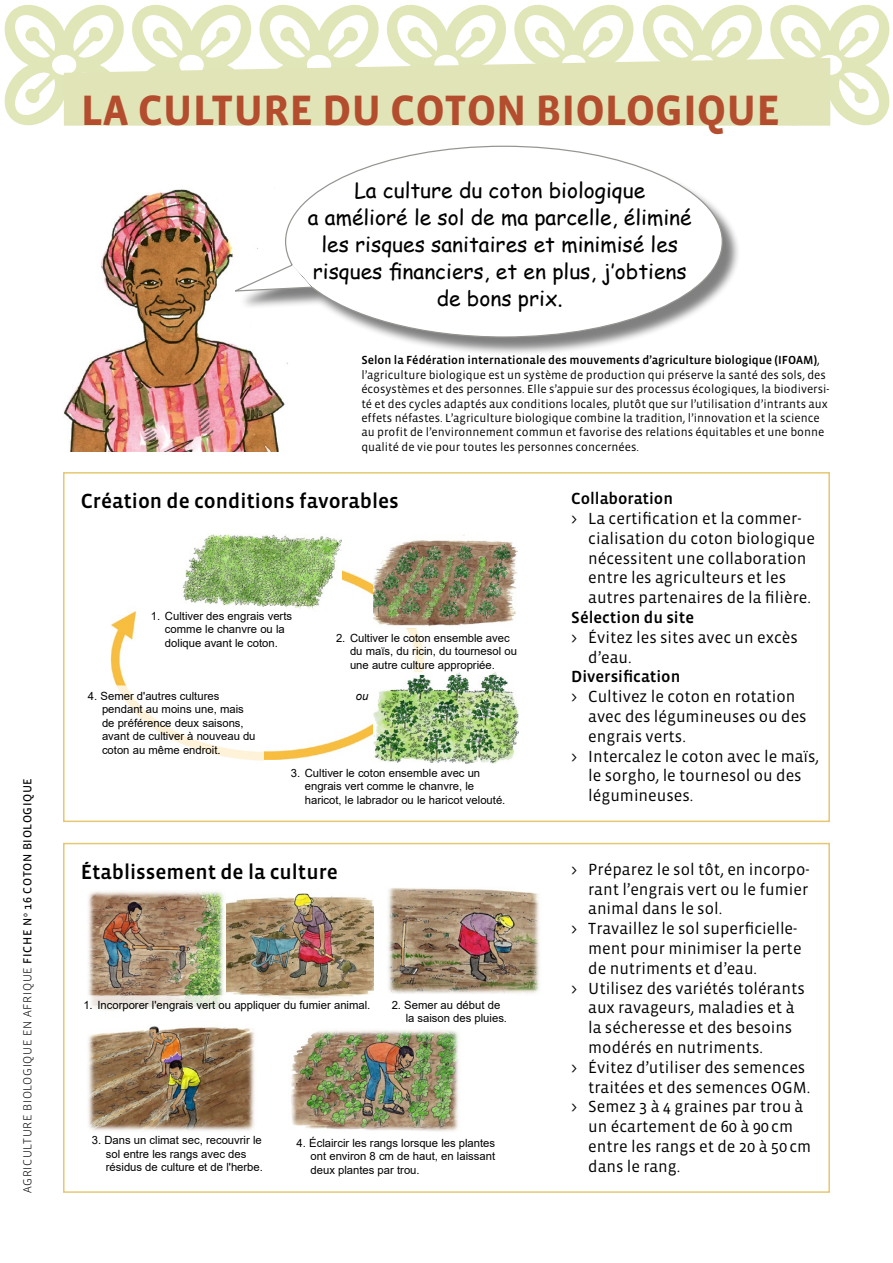
<style>
.page{position:relative;width:893px;height:1263px;background:#fff}
.page>*{position:absolute;margin:0;border:0;box-sizing:border-box;transform-origin:0 0}
.t1{font:700 43.5px "Vista Sans OT";color:#b34d2e}
.t2{font:21px/27px "Comic Sans MS";color:#000;text-align:center}
.t3{font:500 21px "Vista Sans OT";color:#000}
.t4{font:16.5px/19.8px "Vista Sans OT";color:#000}
.t5{font:500 16.5px "Vista Sans OT";color:#000}
.t6{font:12px/14.4px "Vista Sans OT";color:#000}
.t7{font:300 12px "Vista Sans OT";letter-spacing:.05em;color:#000}
.t8{font:11.25px/13.5px "Arial";color:#000}
.t9{font:italic 11.25px "Arial";color:#000}
.s1{font-weight:400}
.s2{font-weight:500}
</style>
<div class="page">
<svg style="left:4px;top:5px;width:886px;height:121px"></svg>
<div style="left:52px;top:55px;width:24px;height:20px;background:#fff;border-radius:50%"></div>
<svg style="left:64px;top:58px;width:766px;height:68px;background:#e1e5bb"></svg>
<div style="left:63px;top:472px;width:767px;height:350px;border:2px solid #e6c872"></div>
<div style="left:63px;top:843px;width:767px;height:350px;border:2px solid #e6c872"></div>
<img style="left:63px;top:189px;width:225px;height:262px">
<div style="left:238px;top:148px;width:503px;height:208px;background:#000;opacity:.5"></div>
<svg style="left:229px;top:145px;width:494px;height:193px"></svg>
<img style="left:111px;top:570px;width:263px;height:190px">
<img style="left:182px;top:534px;width:160px;height:78px">
<img style="left:374px;top:675px;width:144px;height:88px">
<img style="left:146px;top:606px;width:166px;height:47px">
<img style="left:374px;top:534px;width:144px;height:92px">
<img style="left:330px;top:628px;width:167px;height:47px">
<div style="left:351px;top:686px;width:25px;height:19px;background:#fff"></div>
<img style="left:111px;top:686px;width:153px;height:74px">
<img style="left:88px;top:890px;width:136px;height:106px">
<img style="left:226px;top:893px;width:148px;height:103px">
<img style="left:291px;top:1029px;width:169px;height:103px">
<img style="left:388px;top:888px;width:152px;height:106px">
<img style="left:90px;top:996px;width:263px;height:15px">
<img style="left:88px;top:1026px;width:167px;height:105px">
<p class="t7" style="left:21px;top:1193px;width:416px;rotate:-90deg">AGRICULTURE BIOLOGIQUE EN AFRIQUE <span class="s1">FICHE N</span><sup>o</sup> <span class="s1">16 COTON BIOLOGIQUE</span></p>
<h1 class="t1" style="left:81px;top:88px;width:700px">LA CULTURE DU COTON BIOLOGIQUE</h1>
<p class="t2" style="left:308px;top:176px;width:385px">La culture du coton biologique<br>a amélioré le sol de ma parcelle, éliminé les risques sanitaires et minimisé les risques financiers, et en plus, j’obtiens de bons prix.</p>
<p class="t6" style="left:361px;top:353px;width:470px"><span class="s2">Selon la Fédération internationale des mouvements d’agriculture biologique (IFOAM)</span>, l’agriculture biologique est un système de production qui préserve la santé des sols, des écosystèmes et des personnes. Elle s’appuie sur des processus écologiques, la biodiversi&shy;té et des cycles adaptés aux conditions locales, plutôt que sur l’utilisation d’intrants aux effets néfastes. L’agriculture biologique combine la tradition, l’innovation et la science au profit de l’environnement commun et favorise des relations équitables et une bonne qualité de vie pour toutes les personnes concernées.</p>
<p class="t3" style="left:81px;top:490px;width:319px">Création de conditions favorables</p>
<p class="t8" style="left:151px;top:609px;width:143px;text-align:center">1. Cultiver des engrais verts comme le chanvre ou la dolique avant le coton.</p>
<p class="t8" style="left:350px;top:631px;width:168px;text-indent:-14px">2. Cultiver le coton ensemble avec du maïs, du ricin, du tournesol ou une autre culture appropriée.</p>
<p class="t8" style="left:88px;top:689px;width:133px">4. Semer d'autres cultures</p>
<p class="t9" style="left:356px;top:688px;width:14px">ou</p>
<p class="t8" style="left:102px;top:702px;width:155px">pendant au moins une, mais de préférence deux saisons, avant de cultiver à nouveau du coton au même endroit.</p>
<p class="t8" style="left:305px;top:766px;width:202px;text-indent:-14px">3. Cultiver le coton ensemble avec un engrais vert comme le chanvre, le haricot, le labrador ou le haricot velouté.</p>
<p class="t3" style="left:81px;top:861px;width:259px">Établissement de la culture</p>
<p class="t8" style="left:83px;top:999px;width:289px">1. Incorporer l'engrais vert ou appliquer du fumier animal.</p>
<p class="t8" style="left:406px;top:998px;width:103px;text-indent:-14px">2. Semer au début de la saison des pluies.</p>
<p class="t8" style="left:106px;top:1133px;width:159px;text-indent:-14px">3. Dans un climat sec, recouvrir le sol entre les rangs avec des résidus de culture et de l'herbe.</p>
<p class="t8" style="left:311px;top:1136px;width:186px;text-align:justify;text-indent:-14px">4. Éclaircir les rangs lorsque les plantes ont environ 8 cm de haut, en laissant deux plantes par trou.</p>
<p class="t5" style="left:571px;top:490px;width:103px">Collaboration</p>
<p class="t4" style="left:588px;top:509px;width:228px;text-indent:-17px">&gt; La certification et la commer&shy;cialisation du coton biologique nécessitent une collaboration entre les agriculteurs et les autres partenaires de la filière.</p>
<p class="t5" style="left:571px;top:609px;width:124px">Sélection du site</p>
<p class="t4" style="left:588px;top:628px;width:211px;text-indent:-17px">&gt; Évitez les sites avec un excès d’eau.</p>
<p class="t5" style="left:571px;top:668px;width:111px">Diversification</p>
<p class="t4" style="left:571px;top:687px;width:226px">&gt; Cultivez le coton en rotation</p>
<p class="t4" style="left:588px;top:707px;width:220px">avec des légumineuses ou des</p>
<p class="t4" style="left:588px;top:727px;width:99px">engrais verts.</p>
<p class="t4" style="left:571px;top:746px;width:249px">&gt; Intercalez le coton avec le maïs,</p>
<p class="t4" style="left:588px;top:766px;width:215px">le sorgho, le tournesol ou des</p>
<p class="t4" style="left:588px;top:786px;width:107px">légumineuses.</p>
<p class="t4" style="left:571px;top:860px;width:240px">&gt; Préparez le sol tôt, en incorpo-</p>
<p class="t4" style="left:588px;top:879px;width:222px">rant l’engrais vert ou le fumier</p>
<p class="t4" style="left:588px;top:899px;width:135px">animal dans le sol.</p>
<p class="t4" style="left:571px;top:919px;width:228px">&gt; Travaillez le sol superficielle-</p>
<p class="t4" style="left:588px;top:939px;width:215px">ment pour minimiser la perte</p>
<p class="t4" style="left:588px;top:959px;width:170px">de nutriments et d’eau.</p>
<p class="t4" style="left:571px;top:978px;width:235px">&gt; Utilisez des variétés tolérants</p>
<p class="t4" style="left:588px;top:998px;width:208px">aux ravageurs, maladies et à</p>
<p class="t4" style="left:588px;top:1018px;width:206px">la sécheresse et des besoins</p>
<p class="t4" style="left:588px;top:1038px;width:176px">modérés en nutriments.</p>
<p class="t4" style="left:571px;top:1058px;width:236px">&gt; Évitez d’utiliser des semences</p>
<p class="t4" style="left:588px;top:1077px;width:223px">traitées et des semences OGM.</p>
<p class="t4" style="left:571px;top:1097px;width:234px">&gt; Semez 3 à 4 graines par trou à</p>
<p class="t4" style="left:588px;top:1117px;width:206px">un écartement de 60 à 90cm</p>
<p class="t4" style="left:588px;top:1137px;width:225px">entre les rangs et de 20 à 50 cm</p>
<p class="t4" style="left:588px;top:1157px;width:94px">dans le rang.</p>
</div>
